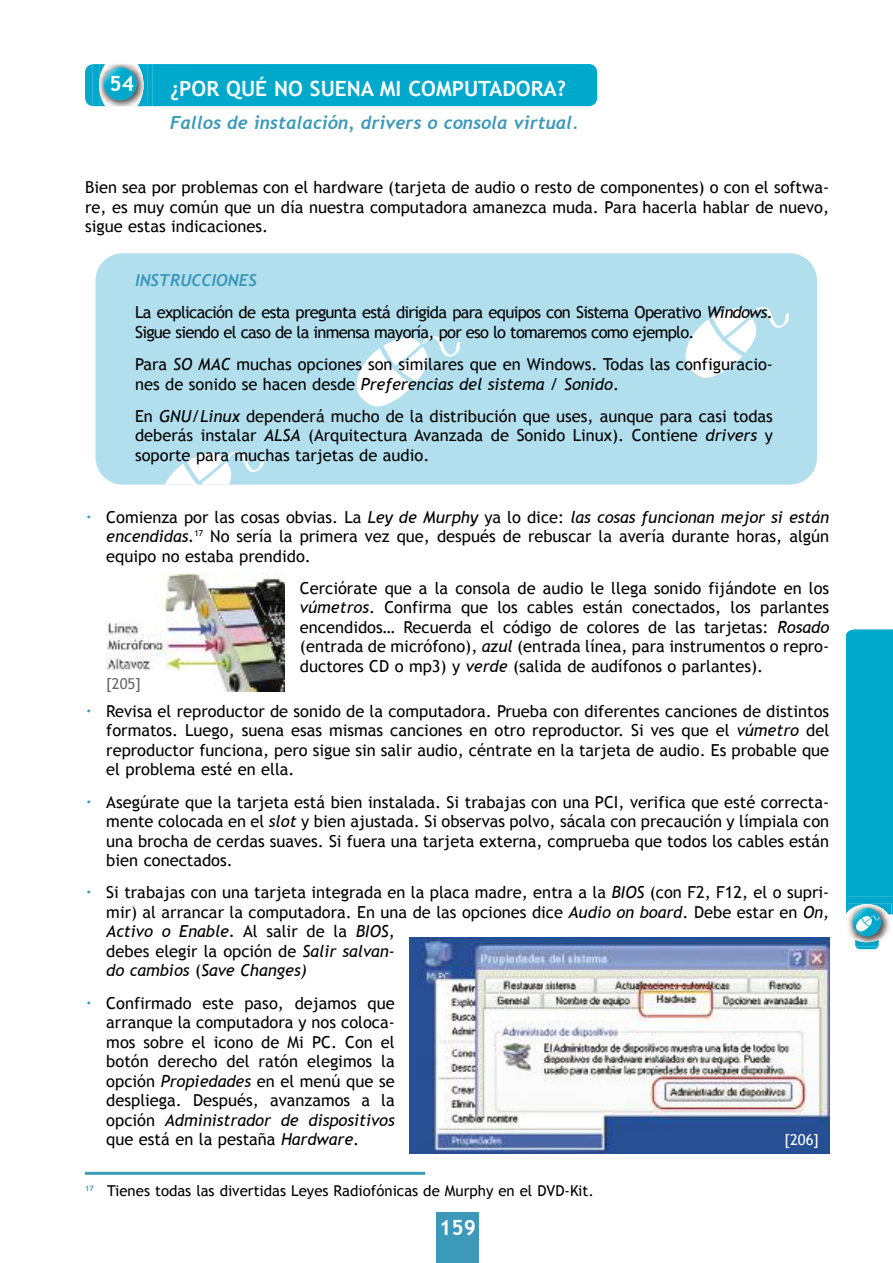
<style>
.page{position:relative;width:893px;height:1263px;background:#fff}
.page>*{position:absolute;margin:0;border:0;box-sizing:border-box;transform-origin:0 0}
.t1{font:700 21px "Trebuchet MS";color:#fff}
.t2{font:italic 700 18px "Trebuchet";color:#3c99ba}
.t3{font:16.5px/19.5px "Trebuchet MS";color:#000;text-align:justify}
.t4{font:16.5px/19.5px "Trebuchet MS";letter-spacing:-.04em;color:#000}
.t5{font:italic 700 16.5px "Trebuchet";color:#3c99ba}
.t6{font:15px "Trebuchet MS";color:#000}
.t7{font:15px "Trebuchet MS";color:#666}
.t8{font:15px "Trebuchet MS";color:#fff}
.s1{font-style:italic}
.s2{font-weight:700;color:#3c99ba}
</style>
<div class="page">
<div style="left:96px;top:253px;width:721px;height:232px;background:#b1dfed;border-radius:27px"></div>
<svg style="left:356px;top:336px;width:105px;height:71px"></svg>
<svg style="left:685px;top:307px;width:104px;height:71px"></svg>
<svg style="left:155px;top:451px;width:109px;height:34px"></svg>
<img style="left:859px;top:949px;width:16px;height:1px">
<img style="left:856px;top:947px;width:22px;height:2px">
<img style="left:855px;top:942px;width:24px;height:5px">
<img style="left:848px;top:932px;width:40px;height:10px">
<div style="left:853px;top:908px;width:28px;height:28px;background:#00a9cc;border-radius:50%"></div>
<svg style="left:846px;top:629px;width:47px;height:303px;background:#0caccd"></svg>
<div style="left:436px;top:1212px;width:43px;height:51px;background:#3c99ba"></div>
<hr style="left:85px;top:1172px;width:340px;height:3px;background:#3c99ba">
<div style="left:153px;top:64px;width:444px;height:42px;background:#00a9cc"></div>
<svg style="left:85px;top:64px;width:8px;height:42px"></svg>
<img style="left:147px;top:64px;width:6px;height:42px">
<img style="left:93px;top:64px;width:54px;height:42px">
<img style="left:99px;top:64px;width:45px;height:42px">
<svg style="left:104px;top:67px;width:33px;height:33px"></svg>
<img style="left:106px;top:573px;width:179px;height:118px">
<img style="left:410px;top:937px;width:419px;height:217px">
<p class="t1" style="left:109px;top:71px;width:26px">54</p>
<p class="t1" style="left:170px;top:77px;width:397px">¿POR QUÉ NO SUENA MI COMPUTADORA?</p>
<p class="t2" style="left:170px;top:112px;width:410px">Fallos de instalación, drivers o consola virtual.</p>
<p class="t3" style="left:85px;top:177px;width:746px">Bien sea por problemas con el hardware (tarjeta de audio o resto de componentes) o con el softwa&shy;re, es muy común que un día nuestra computadora amanezca muda. Para hacerla hablar de nuevo, sigue estas indicaciones.</p>
<p class="t5" style="left:135px;top:271px;width:123px">INSTRUCCIONES</p>
<p class="t4" style="left:135px;top:303px;width:639px">La explicación de esta pregunta está dirigida para equipos con Sistema Operativo <span class="s1">Windows</span>.<br>Sigue siendo el caso de la inmensa mayoría, por eso lo tomaremos como ejemplo.</p>
<p class="t3" style="left:135px;top:354px;width:639px">Para <span class="s1">SO MAC</span> muchas opciones son similares que en Windows. Todas las configuracio&shy;nes de sonido se hacen desde <span class="s1">Preferencias del sistema / Sonido</span>.</p>
<p class="t3" style="left:135px;top:406px;width:639px">En <span class="s1">GNU/Linux</span> dependerá mucho de la distribución que uses, aunque para casi todas deberás instalar <span class="s1">ALSA</span> (Arquitectura Avanzada de Sonido Linux). Contiene <span class="s1">drivers</span> y soporte para muchas tarjetas de audio.</p>
<p class="t3" style="left:106px;top:507px;width:724px;text-indent:-20px"><span class="s2">·</span> Comienza por las cosas obvias. La <span class="s1">Ley de Murphy</span> ya lo dice: <span class="s1">las cosas funcionan mejor si están encendidas.</span><sup>17</sup> No sería la primera vez que, después de rebuscar la avería durante horas, algún equipo no estaba prendido.</p>
<p class="t3" style="left:300px;top:578px;width:531px">Cerciórate que a la consola de audio le llega sonido fijándote en los <span class="s1">vúmetros</span>. Confirma que los cables están conectados, los parlantes encendidos… Recuerda el código de colores de las tarjetas: <span class="s1">Rosado </span>(entrada de micrófono), <span class="s1">azul</span> (entrada línea, para instrumentos o repro&shy;ductores CD o mp3) y <span class="s1">verde</span> (salida de audífonos o parlantes).</p>
<p class="t3" style="left:106px;top:701px;width:724px;text-indent:-20px"><span class="s2">·</span> Revisa el reproductor de sonido de la computadora. Prueba con diferentes canciones de distintos formatos. Luego, suena esas mismas canciones en otro reproductor. Si ves que el <span class="s1">vúmetro</span> del reproductor funciona, pero sigue sin salir audio, céntrate en la tarjeta de audio. Es probable que el problema esté en ella.</p>
<p class="t3" style="left:106px;top:792px;width:724px;text-indent:-20px"><span class="s2">·</span> Asegúrate que la tarjeta está bien instalada. Si trabajas con una PCI, verifica que esté correcta&shy;mente colocada en el <span class="s1">slot</span> y bien ajustada. Si observas polvo, sácala con precaución y límpiala con una brocha de cerdas suaves. Si fuera una tarjeta externa, comprueba que todos los cables están bien conectados.</p>
<p class="t3" style="left:106px;top:883px;width:724px;text-align:left;text-indent:-20px"><span class="s2">·</span> Si trabajas con una tarjeta integrada en la placa madre, entra a la <span class="s1">BIOS</span> (con F2, F12, el o supri&shy;mir) al arrancar la computadora. En una de las opciones dice <span class="s1">Audio on board</span>. Debe estar en <span class="s1">On, Activo o Enable.</span> Al salir de la <span class="s1">BIOS</span>,<br>debes elegir la opción de <span class="s1">Salir salvan-<br>do cambios</span> (<span class="s1">Save Changes)</span></p>
<p class="t3" style="left:106px;top:993px;width:290px;text-indent:-20px"><span class="s2">·</span> Confirmado este paso, dejamos que arranque la computadora y nos coloca&shy;mos sobre el icono de Mi PC. Con el botón derecho del ratón elegimos la opción <span class="s1">Propiedades</span> en el menú que se despliega. Después, avanzamos a la opción <span class="s1">Administrador de dispositivos </span>que está en la pestaña <span class="s1">Hardware</span>.</p>
<p class="t7" style="left:106px;top:675px;width:36px">[205]</p>
<p class="t8" style="left:784px;top:1131px;width:36px">[206]</p>
<p class="t6" style="left:85px;top:1182px;width:510px"><sup>17</sup> Tienes todas las divertidas Leyes Radiofónicas de Murphy en el DVD-Kit.</p>
<p class="t1" style="left:439px;top:1215px;width:38px">159</p>
</div>
